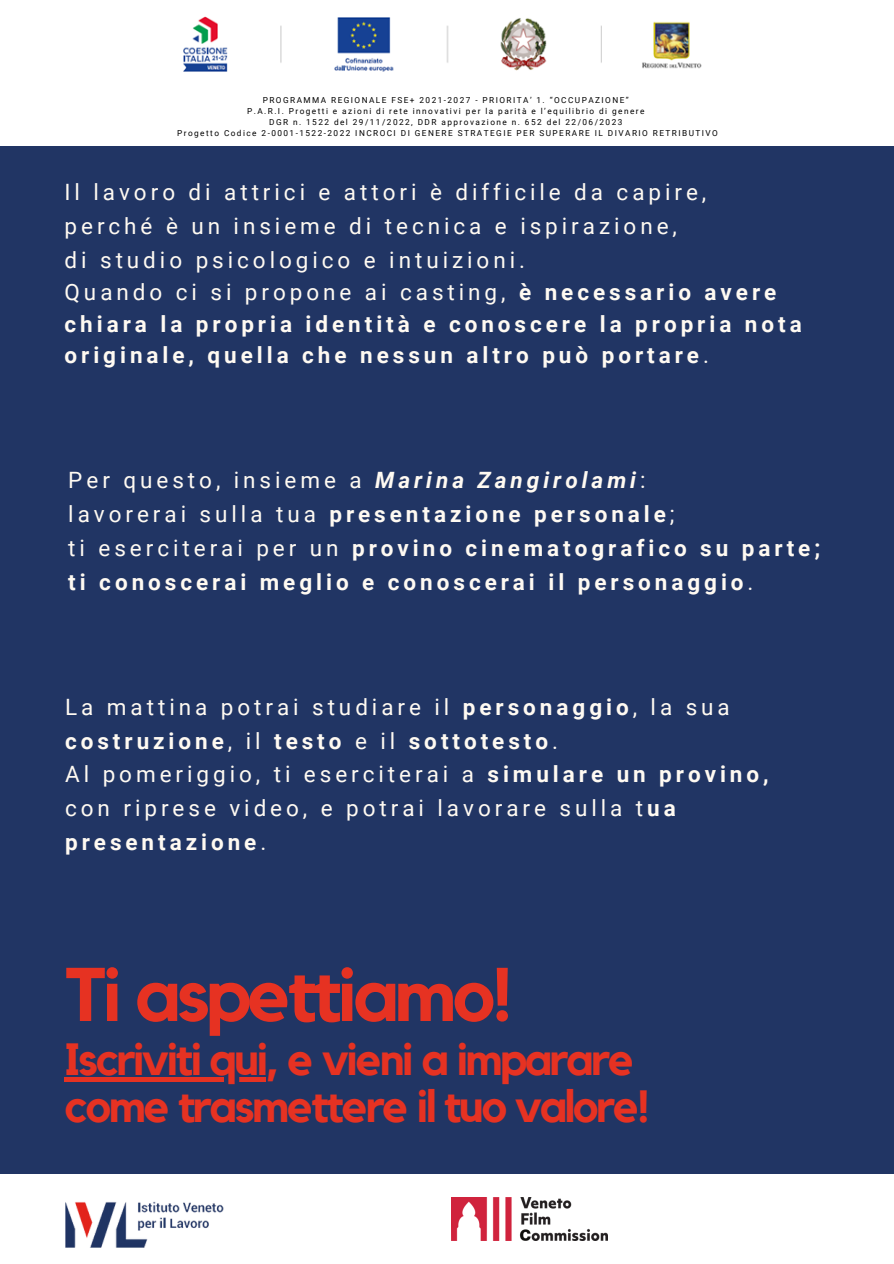
<style>
.page{position:relative;width:894px;height:1264px;background:#fff}
.page>*{position:absolute;margin:0;border:0;box-sizing:border-box;transform-origin:0 0}
.t1{font:700 75px "Kollektif";letter-spacing:-.05em;color:#e63222}
.t2{font:700 45px/47.2px "Kollektif";letter-spacing:-.05em;color:#e63222}
.t3{font:22.5px/32.7px "Roboto";letter-spacing:.175em;color:#fffaf2}
.t4{font:700 22.5px/33.8px "Roboto";letter-spacing:.175em;color:#fffaf2}
.t5{font:8.25px "Roboto";letter-spacing:.175em;color:#000}
.s1{font-weight:700}
.s2{font-weight:400}
.s3{font-style:italic}
</style>
<div class="page">
<div style="left:0;top:0;width:893px;height:1263px;background:#213564"></div>
<div style="left:0;top:0;width:893px;height:145px;background:#fff"></div>
<img style="left:183px;top:16px;width:519px;height:56px">
<div style="left:0;top:1174px;width:893px;height:89px;background:#fff"></div>
<img style="left:65px;top:1201px;width:159px;height:46px">
<img style="left:451px;top:1197px;width:156px;height:42px">
<hr style="left:65px;top:1077px;width:201px;height:4px;background:#e63222">
<p class="t5" style="left:263px;top:95px;width:367px">PROGRAMMA REGIONALE FSE+ 2021-2027 - PRIORITA’ 1. “OCCUPAZIONE”</p>
<p class="t5" style="left:247px;top:106px;width:399px">P.A.R.I. Progetti e azioni di rete innovativi per la parità e l’equilibrio di genere</p>
<p class="t5" style="left:269px;top:117px;width:354px">DGR n. 1522 del 29/11/2022, DDR approvazione n. 652 del 22/06/2023</p>
<h2 class="t5" style="left:177px;top:128px;width:542px">Progetto Codice 2-0001-1522-2022 INCROCI DI GENERE STRATEGIE PER SUPERARE IL DIVARIO RETRIBUTIVO</h2>
<p class="t3" style="left:65px;top:176px;width:738px">Il lavoro di attrici e attori è difficile da capire,<br>perché è un insieme di tecnica e ispirazione,<br>di studio psicologico e intuizioni.<br>Quando ci si propone ai casting, <span class="s1">è necessario avere chiara la propria identità e conoscere la propria nota originale, quella che nessun altro può portare</span>.</p>
<p class="t4" style="left:68px;top:464px;width:753px"><span class="s2">Per questo, insieme a</span> <span class="s3">Marina Zangirolami</span><span class="s2">:<br>lavorerai sulla tua</span> presentazione personale<span class="s2">;<br>ti eserciterai per un</span> provino cinematografico su parte; ti conoscerai meglio e conoscerai il personaggio<span class="s2">.</span></p>
<p class="t3" style="left:65px;top:690px;width:705px;line-height:33.8px">La mattina potrai studiare il <span class="s1">personaggio</span>, la sua <span class="s1">costruzione</span>, il <span class="s1">testo</span> e il <span class="s1">sottotesto</span>.<br>Al pomeriggio, ti eserciterai a <span class="s1">simulare un provino, </span>con riprese video, e potrai lavorare sulla t<span class="s1">ua presentazione</span>.</p>
<h2 class="t1" style="left:65px;top:960px;width:449px">Ti aspettiamo!</h2>
<h1 class="t2" style="left:65px;top:1037px;width:586px">Iscriviti qui, e vieni a imparare come trasmettere il tuo valore!</h1>
</div>
